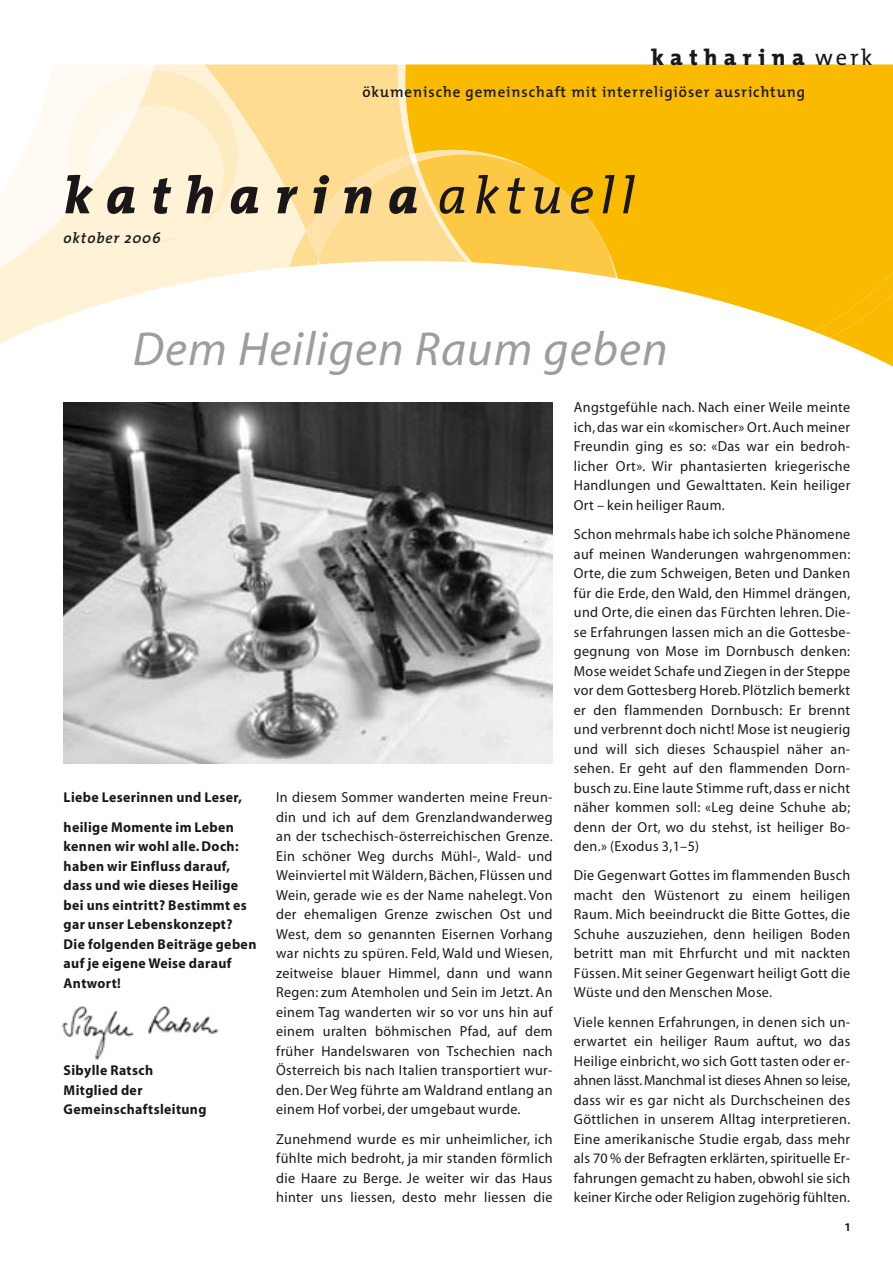
<style>
.page{position:relative;width:893px;height:1263px;background:#fff}
.page>*{position:absolute;margin:0;border:0;box-sizing:border-box;transform-origin:0 0}
.t1{font:italic 800 52.5px "The Mix";letter-spacing:.285em;color:#1a171b}
.t2{font:italic 48px "Myriad";letter-spacing:.025em;color:#9c9d9f}
.t3{font:800 22.5px "The Mix";letter-spacing:.29em;color:#1a171b}
.t4{font:600 15px "The Mix";letter-spacing:.06em;color:#1a171b}
.t5{font:italic 600 15px "The Mix";letter-spacing:.06em;color:#1a171b}
.t6{font:14.55px/19.5px "Myriad";letter-spacing:.025em;color:#1a171b;text-align:justify}
.t7{font:700 14.25px/19.5px "Myriad";letter-spacing:.03em;color:#1a171b}
.s1{font-weight:400}
</style>
<div class="page">
<img style="left:62px;top:1005px;width:157px;height:55px">
<svg style="left:0;top:64px;width:280px;height:279px"></svg>
<svg style="left:280px;top:64px;width:613px;height:303px"></svg>
<svg style="left:0;top:64px;width:238px;height:263px"></svg>
<img style="left:64px;top:402px;width:489px;height:361px">
<h3 class="t3" style="left:652px;top:46px;width:222px">katharina <span class="s1">werk</span></h3>
<p class="t4" style="left:362px;top:84px;width:444px">ökumenische gemeinschaft mit interreligiöser ausrichtung</p>
<h1 class="t1" style="left:64px;top:171px;width:572px">katharina<span class="s1">aktuell</span></h1>
<p class="t5" style="left:64px;top:230px;width:99px">oktober 2006</p>
<h2 class="t2" style="left:133px;top:331px;width:537px">Dem Heiligen Raum geben</h2>
<p class="t7" style="left:64px;top:784px;width:180px;line-height:29.2px">Liebe Leserinnen und Leser, heilige Momente im Leben</p>
<p class="t7" style="left:64px;top:838px;width:194px">kennen wir wohl alle. Doch: haben wir Einfluss darauf, dass und wie dieses Heilige bei uns eintritt? Bestimmt es gar unser Lebenskonzept?<br>Die folgenden Beiträge geben auf je eigene Weise darauf<br>Antwort!</p>
<p class="t7" style="left:64px;top:1062px;width:144px">Sibylle Ratsch<br>Mitglied der<br>Gemeinschaftsleitung</p>
<p class="t6" style="left:276px;top:789px;width:278px">In diesem Sommer wanderten meine Freun&shy;din und ich auf dem Grenzlandwanderweg an der tschechisch-österreichischen Grenze.<br>Ein schöner Weg durchs Mühl-, Wald- und Weinviertel mit Wäldern,Bächen,Flüssen und Wein, gerade wie es der Name nahelegt. Von der ehemaligen Grenze zwischen Ost und West, dem so genannten Eisernen Vorhang war nichts zu spüren. Feld, Wald und Wiesen, zeitweise blauer Himmel, dann und wann Regen: zum Atemholen und Sein im Jetzt. An einem Tag wanderten wir so vor uns hin auf einem uralten böhmischen Pfad, auf dem früher Handelswaren von Tschechien nach Österreich bis nach Italien transportiert wur&shy;den. Der Weg führte am Waldrand entlang an einem Hof vorbei, der umgebaut wurde.</p>
<p class="t6" style="left:276px;top:1130px;width:278px">Zunehmend wurde es mir unheimlicher, ich fühlte mich bedroht, ja mir standen förmlich die Haare zu Berge. Je weiter wir das Haus hinter uns liessen, desto mehr liessen die</p>
<p class="t6" style="left:574px;top:399px;width:278px">Angstgefühle nach. Nach einer Weile meinte ich,das war ein «komischer» Ort.Auch meiner Freundin ging es so: «Das war ein bedroh&shy;licher Ort». Wir phantasierten kriegerische Handlungen und Gewalttaten. Kein heiliger Ort – kein heiliger Raum.</p>
<p class="t6" style="left:574px;top:526px;width:278px">Schon mehrmals habe ich solche Phänomene auf meinen Wanderungen wahrgenommen:<br>Orte, die zum Schweigen, Beten und Danken für die Erde, den Wald, den Himmel drängen, und Orte, die einen das Fürchten lehren. Die&shy;se Erfahrungen lassen mich an die Gottesbe&shy;gegnung von Mose im Dornbusch denken:<br>Mose weidet Schafe und Ziegen in der Steppe vor dem Gottesberg Horeb.Plötzlich bemerkt er den flammenden Dornbusch: Er brennt und verbrennt doch nicht! Mose ist neugierig und will sich dieses Schauspiel näher an&shy;sehen. Er geht auf den flammenden Dorn&shy;busch zu.Eine laute Stimme ruft, dass er nicht näher kommen soll: «Leg deine Schuhe ab; denn der Ort, wo du stehst, ist heiliger Bo&shy;den.» (Exodus 3,1–5)</p>
<p class="t6" style="left:574px;top:867px;width:278px">Die Gegenwart Gottes im flammenden Busch macht den Wüstenort zu einem heiligen Raum. Mich beeindruckt die Bitte Gottes, die Schuhe auszuziehen, denn heiligen Boden betritt man mit Ehrfurcht und mit nackten Füssen. Mit seiner Gegenwart heiligt Gott die Wüste und den Menschen Mose.</p>
<p class="t6" style="left:574px;top:1013px;width:278px">Viele kennen Erfahrungen, in denen sich un&shy;erwartet ein heiliger Raum auftut, wo das Heilige einbricht, wo sich Gott tasten oder er&shy;ahnen lässt. Manchmal ist dieses Ahnen so leise, dass wir es gar nicht als Durchscheinen des Göttlichen in unserem Alltag interpretieren.<br>Eine amerikanische Studie ergab, dass mehr als 70 % der Befragten erklärten, spirituelle Er&shy;fahrungen gemacht zu haben, obwohl sie sich keiner Kirche oder Religion zugehörig fühlten.</p>
<p class="t4" style="left:845px;top:1219px;width:7px">1</p>
</div>
